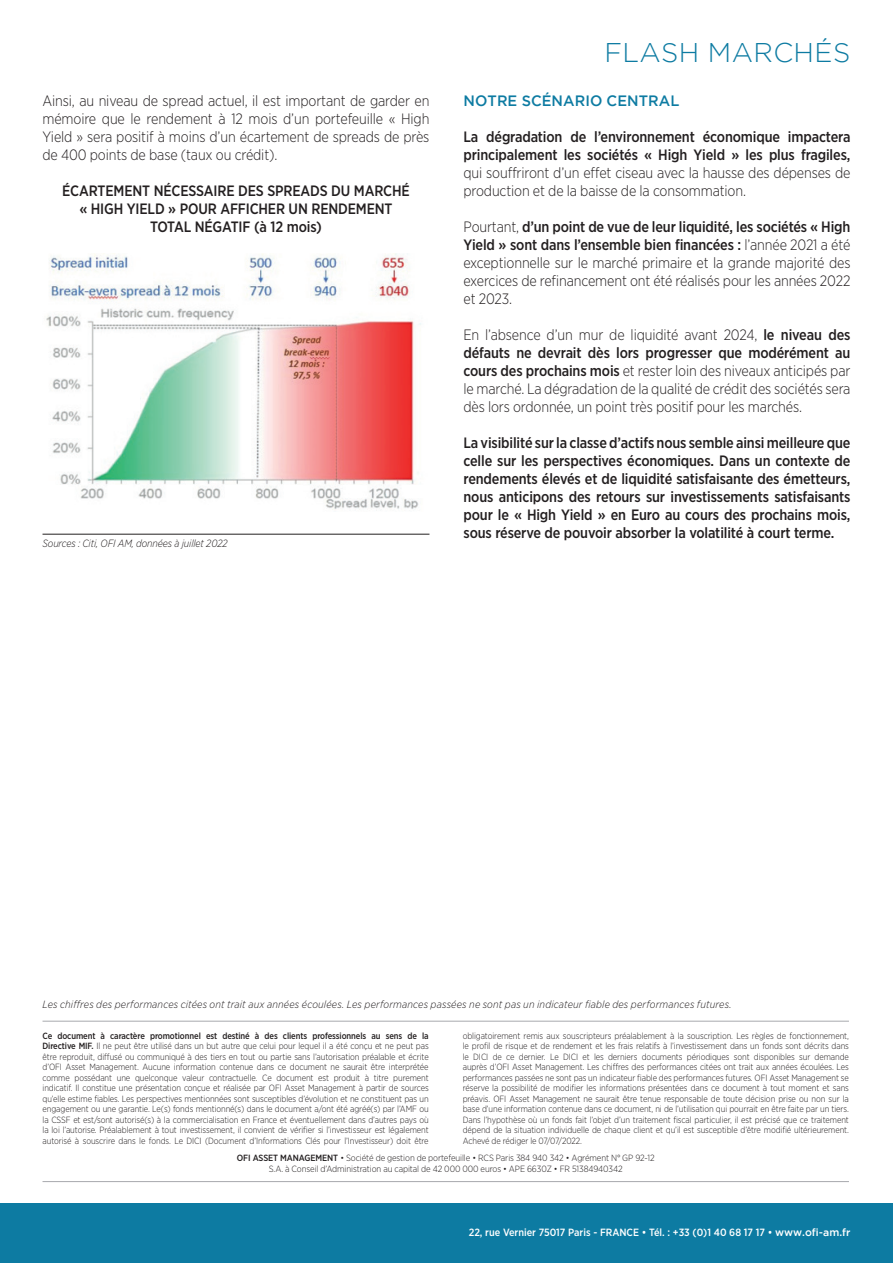
<style>
.page{position:relative;width:893px;height:1263px;background:#fff}
.page>*{position:absolute;margin:0;border:0;box-sizing:border-box;transform-origin:0 0}
.t1{font:300 27px "Gotham";letter-spacing:.015em;color:#0d7ba2}
.t2{font:300 15px/18px "Gotham Narrow";letter-spacing:-.01em;color:#231f20;text-align:justify}
.t3{font:500 15px/18px "Gotham Narrow";letter-spacing:-.01em;color:#231f20;text-align:center}
.t4{font:500 15px "Gotham";letter-spacing:.005em;color:#0d7ba2}
.t5{font:italic 300 10.5px "Gotham Narrow";letter-spacing:.015em;color:#231f20}
.t6{font:500 10.5px "Gotham Narrow";color:#fff}
.t7{font:italic 300 10.5px "Gotham Narrow";letter-spacing:-.01em;color:#231f20}
.t8{font:300 9px/10.5px "Gotham Narrow";letter-spacing:-.01em;color:#231f20;text-align:justify}
.s1{font-weight:500}
.s2{font-family:"Gotham"}
</style>
<div class="page">
<div style="left:0;top:1203px;width:893px;height:60px;background:#0d7ba2"></div>
<hr style="left:43px;top:534px;width:386px;height:1px;background:#231f20">
<img style="left:46px;top:253px;width:375px;height:257px">
<hr style="left:43px;top:1021px;width:806px;height:1px;background:#a8a9ad">
<hr style="left:43px;top:1181px;width:806px;height:1px;background:#a8a9ad">
<h2 class="t2" style="left:43px;top:91px;width:388px">Ainsi, au niveau de spread actuel, il est important de garder en mémoire que le rendement à 12 mois d’un portefeuille « High Yield » sera positif à moins d’un écartement de spreads de près de 400 points de base (taux ou crédit).</h2>
<h2 class="t3" style="left:62px;top:181px;width:349px">ÉCARTEMENT NÉCESSAIRE DES SPREADS DU MARCHÉ « HIGH YIELD » POUR AFFICHER UN RENDEMENT<br>TOTAL NÉGATIF (à 12 mois)</h2>
<p class="t7" style="left:43px;top:537px;width:187px">Sources : Citi, OFI AM, données à juillet 2022</p>
<h1 class="t1" style="left:604px;top:38px;width:247px">FLASH MARCHÉS</h1>
<h2 class="t4" style="left:464px;top:92px;width:217px">NOTRE SCÉNARIO CENTRAL</h2>
<h2 class="t3" style="left:463px;top:127px;width:388px;text-align:left">La dégradation de l’environnement économique impactera principalement les sociétés « High Yield » les plus fragiles,</h2>
<h2 class="t2" style="left:463px;top:163px;width:388px">qui souffriront d’un effet ciseau avec la hausse des dépenses de production et de la baisse de la consommation.</h2>
<p class="t2" style="left:463px;top:217px;width:388px">Pourtant, <span class="s1">d’un point de vue de leur liquidité, les sociétés « High Yield » sont dans l’ensemble bien financées :</span> l’année 2021 a été exceptionnelle sur le marché primaire et la grande majorité des exercices de refinancement ont été réalisés pour les années 2022 et 2023.</p>
<p class="t2" style="left:463px;top:325px;width:388px">En l’absence d’un mur de liquidité avant 2024, <span class="s1">le niveau des défauts ne devrait dès lors progresser que modérément au cours des prochains mois</span> et rester loin des niveaux anticipés par le marché. La dégradation de la qualité de crédit des sociétés sera dès lors ordonnée, un point très positif pour les marchés.</p>
<p class="t3" style="left:463px;top:433px;width:388px;text-align:justify">La visibilité sur la classe d’actifs nous semble ainsi meilleure que celle sur les perspectives économiques. Dans un contexte de rendements élevés et de liquidité satisfaisante des émetteurs, nous anticipons des retours sur investissements satisfaisants pour le « High Yield » en Euro au cours des prochains mois, sous réserve de pouvoir absorber la volatilité à court terme.</p>
<p class="t5" style="left:43px;top:998px;width:691px">Les chiffres des performances citées ont trait aux années écoulées. Les performances passées ne sont pas un indicateur fiable des performances futures.</p>
<p class="t8" style="left:43px;top:1030px;width:388px"><span class="s1">Ce document à caractère promotionnel est destiné à des clients professionnels au sens de la Directive MIF.</span> Il ne peut être utilisé dans un but autre que celui pour lequel il a été conçu et ne peut pas être reproduit, diffusé ou communiqué à des tiers en tout ou partie sans l’autorisation préalable et écrite d’OFI Asset Management. Aucune information contenue dans ce document ne saurait être interprétée comme possédant une quelconque valeur contractuelle. Ce document est produit à titre purement indicatif. Il constitue une présentation conçue et réalisée par OFI Asset Management à partir de sources qu’elle estime fiables. Les perspectives mentionnées sont susceptibles d’évolution et ne constituent pas un engagement ou une garantie. Le(s) fonds mentionné(s) dans le document a/ont été agréé(s) par l’AMF ou la CSSF et est/sont autorisé(s) à la commercialisation en France et éventuellement dans d’autres pays où la loi l’autorise. Préalablement à tout investissement, il convient de vérifier si l’investisseur est légalement autorisé à souscrire dans le fonds. Le DICI (Document d’Informations Clés pour l’Investisseur) doit être</p>
<p class="t8" style="left:463px;top:1030px;width:388px">obligatoirement remis aux souscripteurs préalablement à la souscription. Les règles de fonctionnement, le profil de risque et de rendement et les frais relatifs à l’investissement dans un fonds sont décrits dans le DICI de ce dernier. Le DICI et les derniers documents périodiques sont disponibles sur demande auprès d’OFI Asset Management. Les chiffres des performances citées ont trait aux années écoulées. Les performances passées ne sont pas un indicateur fiable des performances futures. OFI Asset Management se réserve la possibilité de modifier les informations présentées dans ce document à tout moment et sans préavis. OFI Asset Management ne saurait être tenue responsable de toute décision prise ou non sur la base d’une information contenue dans ce document, ni de l’utilisation qui pourrait en être faite par un tiers.<br>Dans l’hypothèse où un fonds fait l’objet d’un traitement fiscal particulier, il est précisé que ce traitement dépend de la situation individuelle de chaque client et qu’il est susceptible d’être modifié ultérieurement.<br>Achevé de rédiger le 07/07/2022.</p>
<p class="t8" style="left:237px;top:1152px;width:419px;text-align:center"><span class="s1">OFI ASSET MANAGEMENT</span> • Société de gestion de portefeuille • RCS Paris 384 940 342 • Agrément N° GP 92-12<br>S.A. à Conseil d’Administration au capital de 42 000 000 euros • APE 6630Z • FR 51384940342</p>
<p class="t6" style="left:469px;top:1226px;width:383px">22, rue Vernier 75017 Paris - FRANCE • Tél. : +33 (0)1 40 68 17 17 • <span class="s2">www.ofi-am.fr</span></p>
</div>
